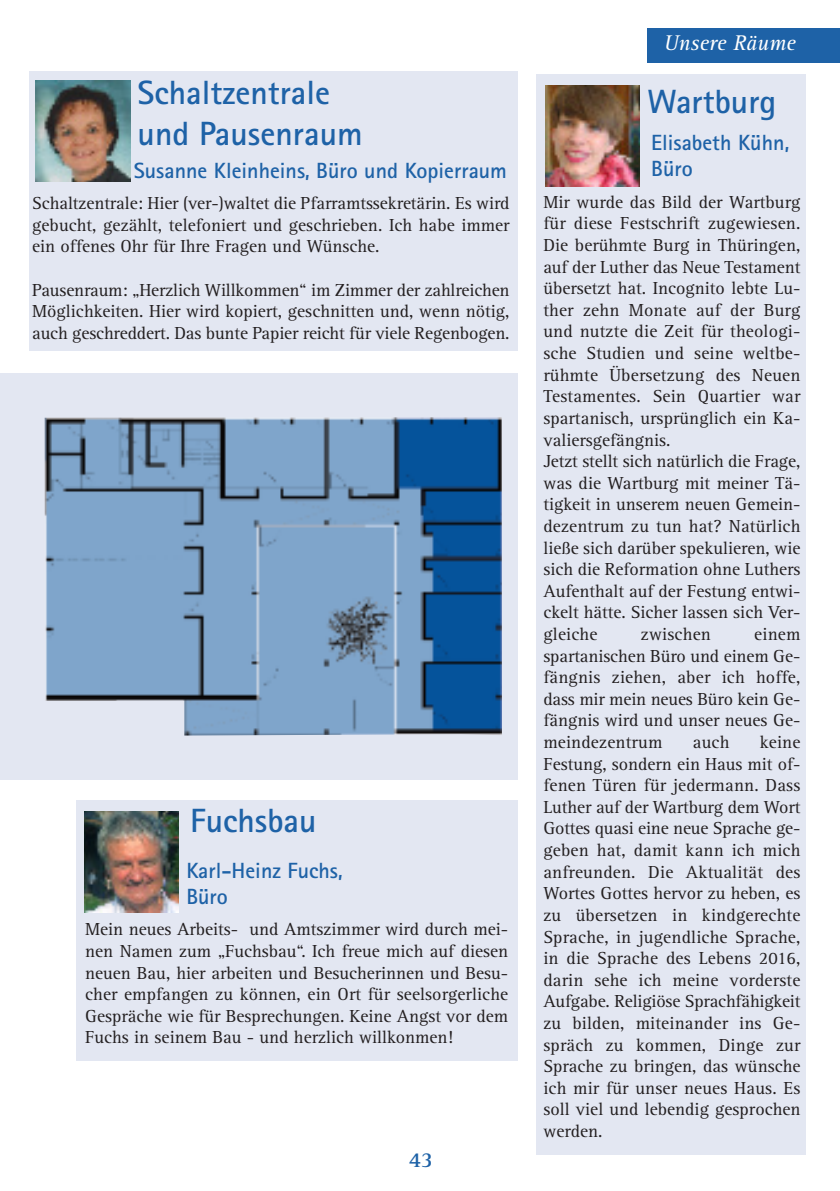
<style>
.page{position:relative;width:840px;height:1191px;background:#fff}
.page>*{position:absolute;margin:0;border:0;box-sizing:border-box;transform-origin:0 0}
.t1{font:700 33.6px/40.4px "Rotis Sans Serif Std";color:#1e62a7}
.t2{font:700 22px/26.4px "Rotis Sans Serif Std";color:#1e62a7}
.t3{font:italic 22px "Rotis Serif Std";color:#fff}
.t4{font:700 22px "Rotis Serif Std";color:#1e62a7}
.t5{font:18px/21.6px "Rotis Serif Std";color:#231f20;text-align:justify}
</style>
<div class="page">
<div style="left:0;top:373px;width:518px;height:407px;background:#e3e7f2"></div>
<div style="left:646px;top:28px;width:193px;height:34px;background:#1e62a7"></div>
<img style="left:45px;top:417px;width:456px;height:318px">
<div style="left:30px;top:71px;width:487px;height:280px;background:#e3e7f2"></div>
<img style="left:36px;top:81px;width:94px;height:101px">
<div style="left:536px;top:74px;width:269px;height:1080px;background:#e3e7f2"></div>
<img style="left:545px;top:85px;width:94px;height:101px">
<div style="left:76px;top:799px;width:442px;height:261px;background:#e3e7f2"></div>
<img style="left:84px;top:811px;width:94px;height:101px">
<h1 class="t1" style="left:137px;top:76px;width:226px">Schaltzentrale und Pausenraum</h1>
<p class="t2" style="left:134px;top:159px;width:374px">Susanne Kleinheins, Büro und Kopierraum</p>
<p class="t5" style="left:32px;top:194px;width:478px">Schaltzentrale: Hier (ver-)waltet die Pfarramtssekretärin. Es wird gebucht, gezählt, telefoniert und geschrieben. Ich habe immer ein offenes Ohr für Ihre Fragen und Wünsche.</p>
<p class="t5" style="left:32px;top:281px;width:478px">Pausenraum: „Herzlich Willkommen“ im Zimmer der zahlreichen Möglichkeiten. Hier wird kopiert, geschnitten und, wenn nötig, auch geschreddert. Das bunte Papier reicht für viele Regenbogen.</p>
<h1 class="t1" style="left:190px;top:804px;width:128px">Fuchsbau</h1>
<p class="t2" style="left:186px;top:859px;width:158px">Karl-Heinz Fuchs,<br>Büro</p>
<p class="t5" style="left:85px;top:920px;width:424px">Mein neues Arbeits- und Amtszimmer wird durch mei&shy;nen Namen zum „Fuchsbau“. Ich freue mich auf diesen neuen Bau, hier arbeiten und Besucherinnen und Besu&shy;cher empfangen zu können, ein Ort für seelsorgerliche Gespräche wie für Besprechungen. Keine Angst vor dem Fuchs in seinem Bau - und herzlich willkonmen!</p>
<p class="t4" style="left:408px;top:1152px;width:26px">43</p>
<p class="t3" style="left:663px;top:35px;width:133px">Unsere Räume</p>
<h1 class="t1" style="left:647px;top:85px;width:130px">Wartburg</h1>
<p class="t2" style="left:650px;top:131px;width:140px">Elisabeth Kühn,<br>Büro</p>
<p class="t5" style="left:543px;top:193px;width:258px;text-align:left">Mir wurde das Bild der Wartburg für diese Festschrift zugewiesen.<br>Die berühmte Burg in Thüringen, auf der Luther das Neue Testament übersetzt hat. Incognito lebte Lu&shy;ther zehn Monate auf der Burg und nutzte die Zeit für theologi&shy;sche Studien und seine weltbe&shy;rühmte Übersetzung des Neuen<br>Testamentes. Sein Quartier war spartanisch, ursprünglich ein Ka&shy;valiersgefängnis.<br>Jetzt stellt sich natürlich die Frage, was die Wartburg mit meiner Tä&shy;tigkeit in unserem neuen Gemein&shy;dezentrum zu tun hat? Natürlich ließe sich darüber spekulieren, wie sich die Reformation ohne Luthers<br>Aufenthalt auf der Festung entwi&shy;ckelt hätte. Sicher lassen sich Ver&shy;gleiche</p>
<p class="t5" style="left:640px;top:625px;width:72px">zwischen</p>
<p class="t5" style="left:543px;top:625px;width:258px;text-indent:211px">einem spartanischen Büro und einem Ge&shy;fängnis ziehen, aber ich hoffe, dass mir mein neues Büro kein Ge&shy;fängnis wird und unser neues Ge&shy;meindezentrum</p>
<p class="t5" style="left:543px;top:733px;width:258px;text-indent:216px">keine Festung, sondern ein Haus mit of&shy;fenen Türen für jedermann. Dass Luther auf der Wartburg dem Wort Gottes quasi eine neue Sprache ge&shy;geben hat, damit kann ich mich anfreunden. Die Aktualität des Wortes Gottes hervor zu heben, es zu übersetzen in kindgerechte Sprache, in jugendliche Sprache, in die Sprache des Lebens 2016, darin sehe ich meine vorderste Aufgabe. Religiöse Sprachfähigkeit zu bilden, miteinander ins Ge&shy;spräch zu kommen, Dinge zur Sprache zu bringen, das wünsche ich mir für unser neues Haus. Es soll viel und lebendig gesprochen werden.</p>
<p class="t5" style="left:692px;top:733px;width:38px">auch</p>
</div>
